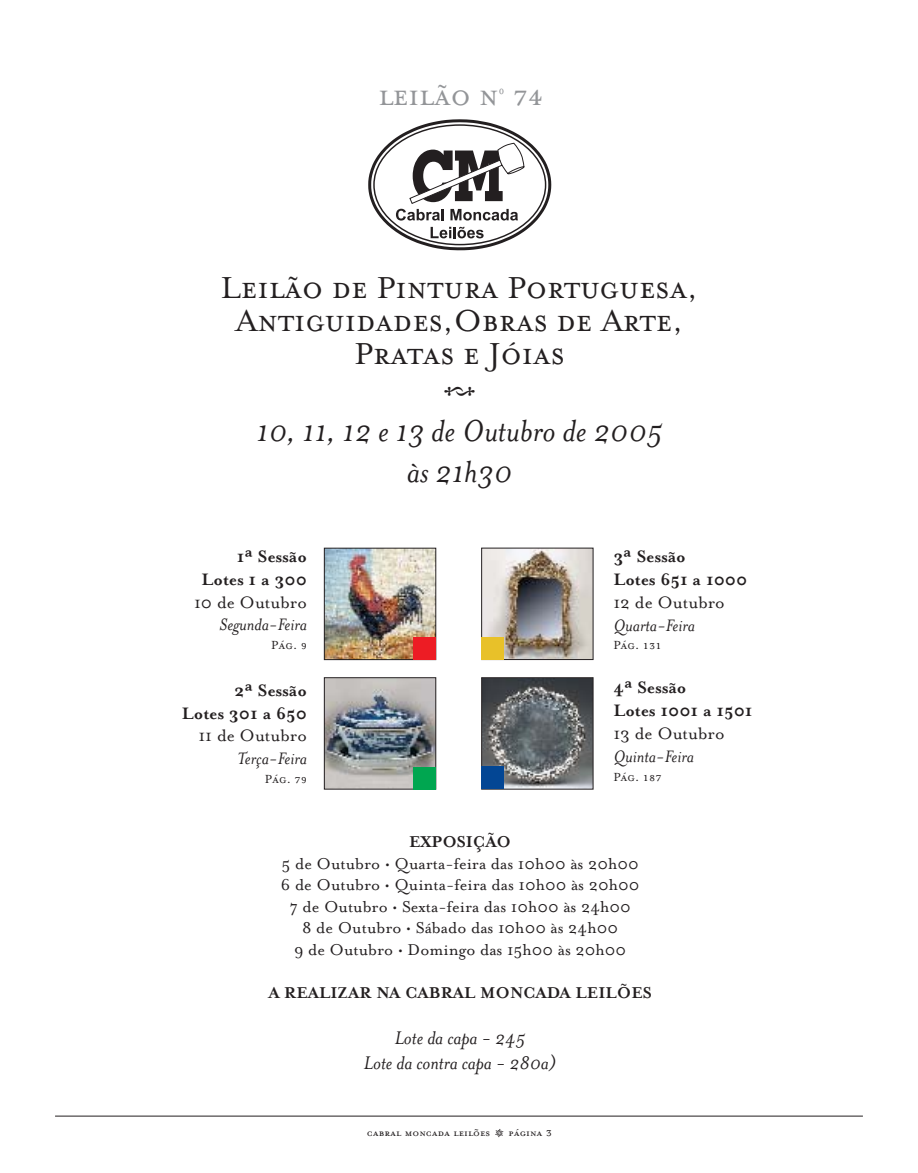
<style>
.page{position:relative;width:918px;height:1173px;background:#fff}
.page>*{position:absolute;margin:0;border:0;box-sizing:border-box;transform-origin:0 0}
.t1{font:34.8px/33px "Mrs Eaves Small Caps";color:#231f20;text-align:center}
.t2{font:italic 34.8px/41.8px "Mrs Eaves";color:#231f20;text-align:center}
.t3{font:34.8px "Mrs Eaves Fractions";color:#231f20}
.t4{font:33px "Mrs Eaves Small Caps";color:#939598}
.t5{font:italic 21px/25.2px "Mrs Eaves";color:#231f20;text-align:center}
.t6{font:700 19.05px/22.8px "Mrs Eaves";color:#231f20;text-align:right}
.t7{font:italic 19.05px "Mrs Eaves";color:#231f20}
.t8{font:19.05px "Mrs Eaves Roman";color:#231f20}
.t9{font:18px/21.6px "Mrs Eaves Roman";color:#231f20;text-align:center}
.t10{font:700 18px "Mrs Eaves";color:#231f20}
.t11{font:13.5px "Mrs Eaves Petite Caps";color:#231f20}
.t12{font:13.5px "Mrs Eaves Small Caps";color:#231f20}
.s1{font-family:"Mrs Eaves Fractions"}
.s2{font-family:"Mrs Eaves Small Caps"}
</style>
<div class="page">
<img style="left:326px;top:550px;width:108px;height:108px">
<div style="left:324px;top:548px;width:112px;height:112px;border:1px solid #231f20"></div>
<img style="left:326px;top:679px;width:108px;height:109px">
<div style="left:324px;top:677px;width:112px;height:113px;border:1px solid #231f20"></div>
<img style="left:483px;top:550px;width:108px;height:108px">
<div style="left:481px;top:548px;width:112px;height:112px;border:1px solid #231f20"></div>
<img style="left:483px;top:679px;width:108px;height:109px">
<div style="left:481px;top:677px;width:112px;height:113px;border:1px solid #231f20"></div>
<div style="left:414px;top:638px;width:22px;height:22px;background:#ed1c24"></div>
<div style="left:414px;top:767px;width:22px;height:23px;background:#00a650"></div>
<div style="left:481px;top:767px;width:23px;height:22px;background:#034694"></div>
<div style="left:481px;top:638px;width:23px;height:22px;background:#e8c129"></div>
<hr style="left:55px;top:1116px;width:808px;height:1px;background:#231f20">
<svg style="left:368px;top:119px;width:183px;height:131px"></svg>
<h2 class="t4" style="left:378px;top:75px;width:167px">leilão n<sup>º</sup> 74</h2>
<h1 class="t1" style="left:221px;top:269px;width:479px">Leilão de Pintura Portuguesa,<br>Antiguidades,Obras de Arte,<br>Pratas e Jóias</h1>
<h1 class="t3" style="left:442px;top:366px;width:36px">A</h1>
<h1 class="t2" style="left:256px;top:414px;width:408px">10, 11, 12 e 13 de Outubro de 2005 às 21h30</h1>
<p class="t6" style="left:202px;top:547px;width:107px">1ª Sessão<br>Lotes 1 a 300</p>
<p class="t8" style="left:194px;top:596px;width:115px">10 de Outubro</p>
<p class="t7" style="left:220px;top:619px;width:89px">Segunda-Feira</p>
<p class="t12" style="left:271px;top:637px;width:37px">Pág. 9</p>
<p class="t6" style="left:182px;top:681px;width:127px">2ª Sessão<br>Lotes 301 a 650</p>
<p class="t8" style="left:198px;top:730px;width:110px">11 de Outubro</p>
<p class="t7" style="left:238px;top:752px;width:71px">Terça-Feira</p>
<p class="t12" style="left:265px;top:770px;width:44px">Pág. 79</p>
<p class="t6" style="left:613px;top:547px;width:136px;text-align:left">3ª Sessão<br>Lotes 651 a 1000</p>
<p class="t8" style="left:613px;top:596px;width:113px">12 de Outubro</p>
<p class="t7" style="left:613px;top:619px;width:83px">Quarta-Feira</p>
<p class="t12" style="left:613px;top:637px;width:50px">Pág. 131</p>
<p class="t6" style="left:613px;top:679px;width:141px;text-align:left">4ª Sessão<br>Lotes 1001 a 1501</p>
<p class="t8" style="left:613px;top:727px;width:113px">13 de Outubro</p>
<p class="t7" style="left:613px;top:750px;width:82px">Quinta-Feira</p>
<p class="t12" style="left:613px;top:768px;width:50px">Pág. 187</p>
<p class="t10" style="left:409px;top:836px;width:104px">EXPOSIÇÃO</p>
<p class="t9" style="left:281px;top:855px;width:360px">5 de Outubro • Quarta-feira das 10h00 às 20h00<br>6 de Outubro • Quinta-feira das 10h00 às 20h00<br>7 de Outubro • Sexta-feira das 10h00 às 24h00<br>8 de Outubro • Sábado das 10h00 às 24h00<br>9 de Outubro • Domingo das 15h00 às 20h00</p>
<p class="t10" style="left:268px;top:987px;width:385px">A REALIZAR NA CABRAL MONCADA LEILÕES</p>
<p class="t5" style="left:364px;top:1027px;width:194px">Lote da capa - 245<br>Lote da contra capa - 280a)</p>
<p class="t11" style="left:367px;top:1123px;width:187px">cabral moncada leilões <span class="s1">Q</span> página <span class="s2">3</span></p>
</div>
